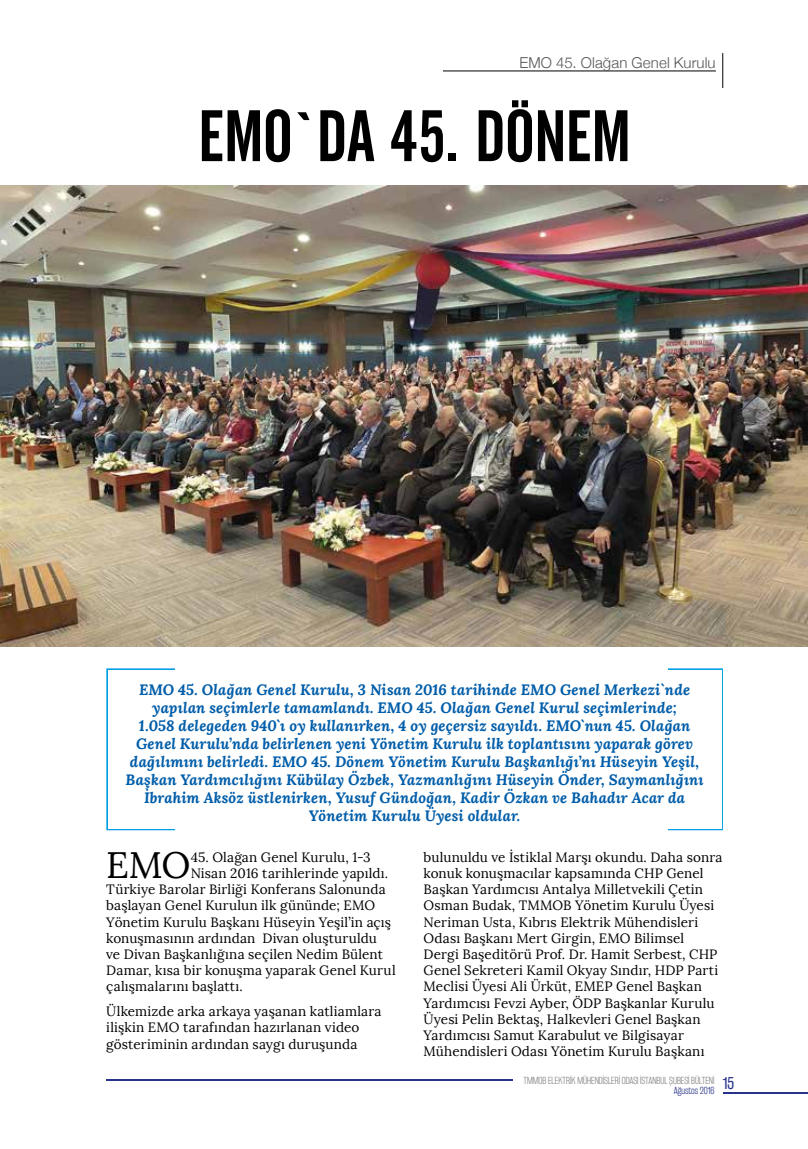
<style>
.page{position:relative;width:808px;height:1149px;background:#fff}
.page>*{position:absolute;margin:0;border:0;box-sizing:border-box;transform-origin:0 0}
.t1{font:72px "Alternate Gothic No 2 BT";letter-spacing:-.01em;color:#000}
.t2{font:36.6px "Lora";color:#000}
.t3{font:italic 700 15px/18px "Lora";letter-spacing:.01em;color:#005da9;text-align:center}
.t4{font:300 15px "Helvetica Neue";letter-spacing:.01em;color:#575756}
.t5{font:15px "Rakesly Bk";color:#28348b}
.t6{font:13.5px/16.2px "Lora";letter-spacing:.015em;color:#000}
.t7{font:9px "Rakesly Lt";color:#878787}
.t8{font:9px "Rakesly Lt";color:#28348b}
</style>
<div class="page">
<hr style="left:723px;top:1092px;width:85px;height:1px;background:#28348b">
<hr style="left:106px;top:1078px;width:406px;height:1px;background:#28348b">
<hr style="left:443px;top:71px;width:273px;height:1px;background:#000">
<hr style="left:722px;top:53px;width:1px;height:35px;background:#000">
<img style="left:0;top:185px;width:808px;height:461px">
<div style="left:106px;top:668px;width:617px;height:162px;background:#fff;border:3px solid #fff"></div>
<p class="t4" style="left:519px;top:53px;width:198px">EMO 45. Olağan Genel Kurulu</p>
<h1 class="t1" style="left:198px;top:96px;width:435px">EMO`DA 45. DÖNEM</h1>
<p class="t3" style="left:126px;top:680px;width:579px">EMO 45. Olağan Genel Kurulu, 3 Nisan 2016 tarihinde EMO Genel Merkezi`nde yapılan seçimlerle tamamlandı. EMO 45. Olağan Genel Kurul seçimlerinde;<br>1.058 delegeden 940`ı oy kullanırken, 4 oy geçersiz sayıldı. EMO`nun 45. Olağan Genel Kurulu’nda belirlenen yeni Yönetim Kurulu ilk toplantısını yaparak görev dağılımını belirledi. EMO 45. Dönem Yönetim Kurulu Başkanlığı’nı Hüseyin Yeşil, Başkan Yardımcılığını Kübülay Özbek, Yazmanlığını Hüseyin Önder, Saymanlığını İbrahim Aksöz üstlenirken, Yusuf Gündoğan, Kadir Özkan ve Bahadır Acar da Yönetim Kurulu Üyesi oldular.</p>
<h2 class="t2" style="left:106px;top:843px;width:86px">EMO</h2>
<p class="t6" style="left:191px;top:848px;width:182px">45. Olağan Genel Kurulu, 1-3</p>
<p class="t6" style="left:191px;top:865px;width:199px">Nisan 2016 tarihlerinde yapıldı.</p>
<p class="t6" style="left:106px;top:881px;width:281px">Türkiye Barolar Birliği Konferans Salonunda</p>
<p class="t6" style="left:106px;top:897px;width:270px">başlayan Genel Kurulun ilk gününde; EMO</p>
<p class="t6" style="left:106px;top:913px;width:286px">Yönetim Kurulu Başkanı Hüseyin Yeşil’in açış</p>
<p class="t6" style="left:106px;top:929px;width:272px">konuşmasının ardından Divan oluşturuldu</p>
<p class="t6" style="left:106px;top:946px;width:278px">ve Divan Başkanlığına seçilen Nedim Bülent</p>
<p class="t6" style="left:106px;top:962px;width:291px">Damar, kısa bir konuşma yaparak Genel Kurul</p>
<p class="t6" style="left:106px;top:978px;width:138px">çalışmalarını başlattı.</p>
<p class="t6" style="left:106px;top:1003px;width:277px">Ülkemizde arka arkaya yaşanan katliamlara ilişkin EMO tarafından hazırlanan video gösteriminin ardından saygı duruşunda</p>
<p class="t6" style="left:424px;top:848px;width:300px">bulunuldu ve İstiklal Marşı okundu. Daha sonra konuk konuşmacılar kapsamında CHP Genel Başkan Yardımcısı Antalya Milletvekili Çetin Osman Budak, TMMOB Yönetim Kurulu Üyesi Neriman Usta, Kıbrıs Elektrik Mühendisleri Odası Başkanı Mert Girgin, EMO Bilimsel Dergi Başeditörü Prof. Dr. Hamit Serbest, CHP Genel Sekreteri Kamil Okyay Sındır, HDP Parti Meclisi Üyesi Ali Ürküt, EMEP Genel Başkan Yardımcısı Fevzi Ayber, ÖDP Başkanlar Kurulu Üyesi Pelin Bektaş, Halkevleri Genel Başkan Yardımcısı Samut Karabulut ve Bilgisayar Mühendisleri Odası Yönetim Kurulu Başkanı</p>
<p class="t7" style="left:523px;top:1074px;width:192px">TMMOB ELEKTRİK MÜHENDİSLERİ ODASI İSTANBUL ŞUBESİ BÜLTENİ</p>
<p class="t8" style="left:674px;top:1084px;width:42px">Ağustos 2016</p>
<p class="t5" style="left:723px;top:1073px;width:13px">15</p>
</div>
